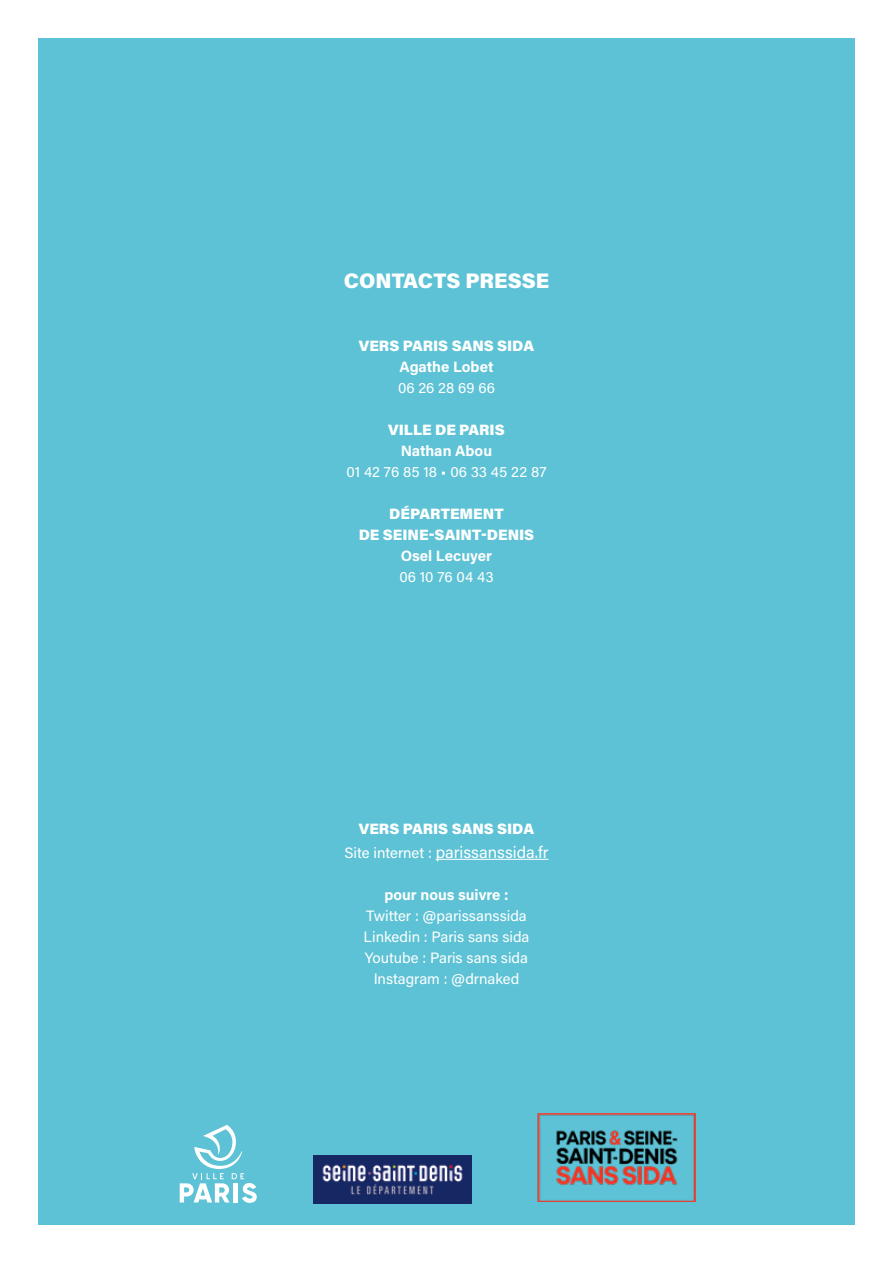
<style>
.page{position:relative;width:893px;height:1263px;background:#fff}
.page>*{position:absolute;margin:0;border:0;box-sizing:border-box;transform-origin:0 0}
.t1{font:900 21px "Acumin Pro";letter-spacing:.005em;color:#fff}
.t2{font:16.5px "Acumin Pro";color:#fff}
.t3{font:15px/21px "Acumin Pro";color:#fff;text-align:center}
.t4{font:900 15px/21px "Acumin Pro";color:#fff;text-align:center}
.t5{font:700 15px "Acumin Pro";color:#fff}
.s1{font-size:15px}
</style>
<div class="page">
<div style="left:38px;top:38px;width:817px;height:1187px;background:#5dc2d5"></div>
<hr style="left:436px;top:859px;width:112px;height:1px;background:#fff">
<img style="left:538px;top:1113px;width:157px;height:89px">
<svg style="left:180px;top:1125px;width:77px;height:78px"></svg>
<img style="left:314px;top:1155px;width:158px;height:48px">
<h1 class="t1" style="left:344px;top:265px;width:207px">CONTACTS PRESSE</h1>
<p class="t4" style="left:359px;top:334px;width:177px">VERS PARIS SANS SIDA</p>
<p class="t5" style="left:399px;top:356px;width:96px">Agathe Lobet</p>
<p class="t3" style="left:398px;top:376px;width:98px">06 26 28 69 66</p>
<p class="t4" style="left:388px;top:418px;width:118px">VILLE DE PARIS</p>
<p class="t5" style="left:401px;top:440px;width:93px">Nathan Abou</p>
<p class="t3" style="left:346px;top:460px;width:201px">01 42 76 85 18 • 06 33 45 22 87</p>
<p class="t4" style="left:359px;top:502px;width:177px">DÉPARTEMENT<br>DE SEINE-SAINT-DENIS</p>
<p class="t5" style="left:401px;top:545px;width:93px">Osel Lecuyer</p>
<p class="t3" style="left:399px;top:565px;width:96px">06 10 76 04 43</p>
<p class="t4" style="left:359px;top:817px;width:177px">VERS PARIS SANS SIDA</p>
<p class="t2" style="left:344px;top:840px;width:205px"><span class="s1">Site internet :</span> parissanssida.fr</p>
<p class="t5" style="left:384px;top:884px;width:126px">pour nous suivre :</p>
<p class="t3" style="left:363px;top:904px;width:167px">Twitter : @parissanssida<br>Linkedin : Paris sans sida<br>Youtube : Paris sans sida<br>Instagram : @drnaked</p>
</div>
